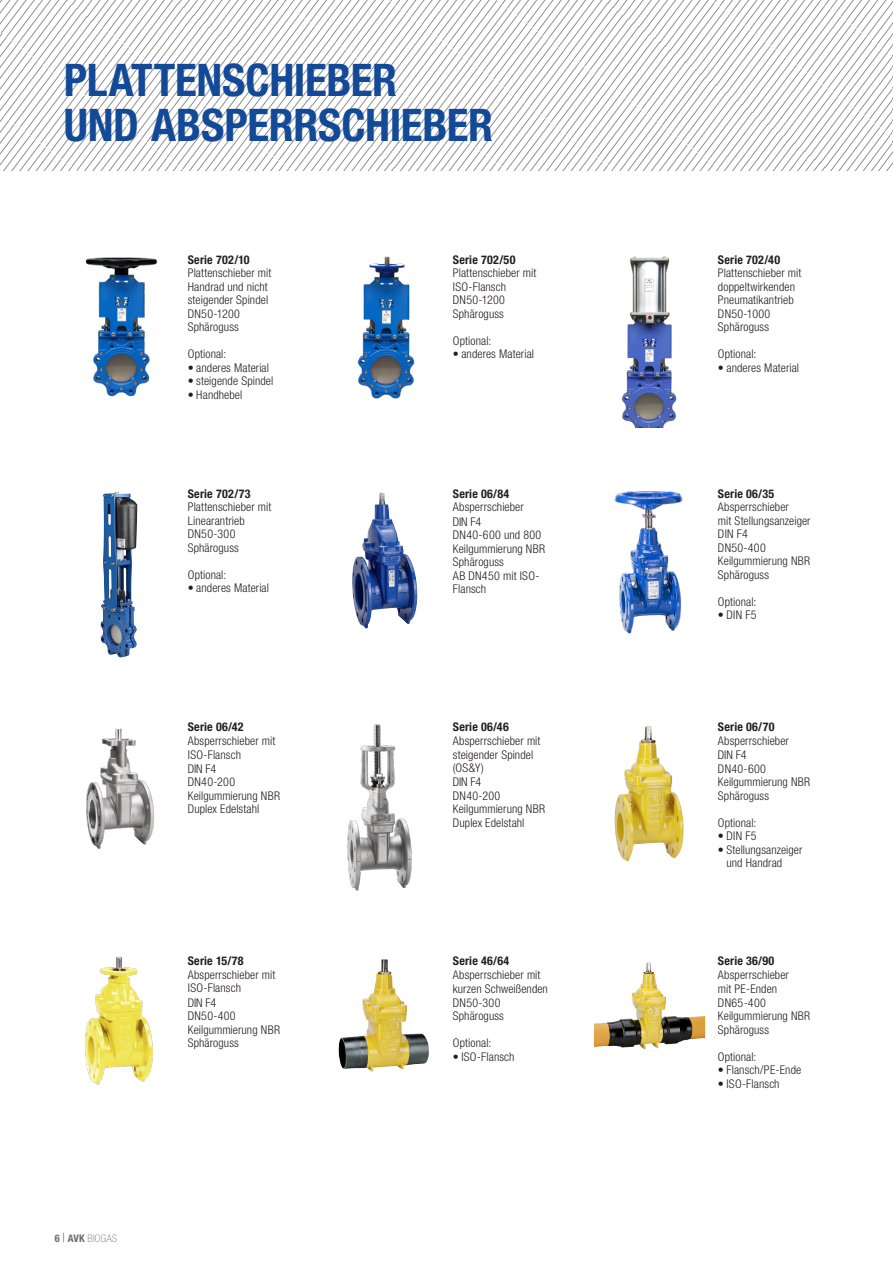
<style>
.page{position:relative;width:893px;height:1263px;background:#fff}
.page>*{position:absolute;margin:0;border:0;box-sizing:border-box;transform-origin:0 0}
.PRODUCT_headline_blue{font:700 condensed 45px "Helvetica Neue LT Pro";letter-spacing:-.005em;color:#134a98}
.PRODUCT_body{font:300 condensed 12px/13.5px "Helvetica Neue LT Pro";letter-spacing:.01em;color:#231f20}
.Table_bold{font:700 condensed 12px "Helvetica Neue LT Pro";letter-spacing:.015em;color:#231f20}
.PRODUCT_body_bold{font:700 condensed 12px "Helvetica Neue LT Pro";letter-spacing:.02em;color:#231f20}
.Table_txt{font:300 condensed 12px "Helvetica Neue LT Pro";letter-spacing:-.01em;color:#231f20}
.t1{font:100 condensed 10.5px "Helvetica Neue LT Pro";letter-spacing:.02em;color:#6c6d70}
.s1{font-weight:700}
.s2{font-family:"Times New Roman";font-weight:700;font-stretch:normal}
</style>
<div class="page">
<svg style="left:0;top:0;width:892px;height:170px"></svg>
<hr style="left:892px;top:0;width:1px;height:170px;background:#bfbfbf">
<img style="left:86px;top:728px;width:69px;height:121px">
<img style="left:621px;top:256px;width:56px;height:171px">
<img style="left:357px;top:256px;width:58px;height:143px">
<img style="left:85px;top:257px;width:73px;height:140px">
<img style="left:100px;top:492px;width:38px;height:165px">
<img style="left:352px;top:493px;width:65px;height:135px">
<img style="left:614px;top:491px;width:69px;height:143px">
<img style="left:347px;top:724px;width:65px;height:167px">
<img style="left:614px;top:726px;width:70px;height:135px">
<img style="left:85px;top:957px;width:68px;height:127px">
<img style="left:339px;top:959px;width:90px;height:113px">
<img style="left:594px;top:962px;width:111px;height:87px">
<p class="PRODUCT_headline_blue" style="left:64px;top:53px;width:335px">PLATTENSCHIEBER</p>
<p class="PRODUCT_headline_blue" style="left:64px;top:98px;width:431px">UND ABSPERRSCHIEBER</p>
<p class="PRODUCT_body_bold" style="left:188px;top:252px;width:63px">Serie 702/10</p>
<p class="PRODUCT_body" style="left:188px;top:266px;width:85px">Plattenschieber mit<br>Handrad und nicht steigender Spindel</p>
<p class="PRODUCT_body" style="left:188px;top:307px;width:54px">DN50-1200</p>
<p class="PRODUCT_body" style="left:188px;top:320px;width:53px">Sphäroguss</p>
<p class="PRODUCT_body" style="left:188px;top:347px;width:40px">Optional:</p>
<p class="PRODUCT_body" style="left:188px;top:361px;width:83px">• anderes Material</p>
<p class="PRODUCT_body" style="left:188px;top:374px;width:87px">• steigende Spindel</p>
<p class="PRODUCT_body" style="left:188px;top:388px;width:56px">• Handhebel</p>
<p class="PRODUCT_body_bold" style="left:188px;top:486px;width:64px">Serie 702/73</p>
<p class="PRODUCT_body" style="left:188px;top:500px;width:85px">Plattenschieber mit<br>Linearantrieb</p>
<p class="PRODUCT_body" style="left:188px;top:527px;width:49px">DN50-300</p>
<p class="PRODUCT_body" style="left:188px;top:540px;width:53px">Sphäroguss</p>
<p class="PRODUCT_body" style="left:188px;top:567px;width:40px">Optional:</p>
<p class="PRODUCT_body" style="left:188px;top:581px;width:83px">• anderes Material</p>
<p class="Table_bold" style="left:188px;top:720px;width:57px">Serie 06/42</p>
<p class="PRODUCT_body" style="left:188px;top:734px;width:89px">Absperrschieber mit</p>
<p class="PRODUCT_body" style="left:188px;top:747px;width:55px">ISO-Flansch</p>
<p class="Table_txt" style="left:188px;top:762px;width:30px">DIN F4</p>
<p class="PRODUCT_body" style="left:188px;top:775px;width:49px">DN40-200</p>
<p class="PRODUCT_body" style="left:188px;top:789px;width:94px">Keilgummierung NBR</p>
<p class="PRODUCT_body" style="left:188px;top:802px;width:73px">Duplex Edelstahl</p>
<p class="Table_bold" style="left:188px;top:954px;width:57px">Serie 15/78</p>
<p class="PRODUCT_body" style="left:188px;top:968px;width:89px">Absperrschieber mit</p>
<p class="PRODUCT_body" style="left:188px;top:981px;width:55px">ISO-Flansch</p>
<p class="Table_txt" style="left:188px;top:996px;width:30px">DIN F4</p>
<p class="PRODUCT_body" style="left:188px;top:1009px;width:49px">DN50-400</p>
<p class="PRODUCT_body" style="left:188px;top:1023px;width:94px">Keilgummierung NBR</p>
<p class="PRODUCT_body" style="left:188px;top:1036px;width:53px">Sphäroguss</p>
<p class="t1" style="left:55px;top:1232px;width:64px"><span class="s1">6</span> <span class="s2">|</span> <span class="s1">AVK</span> BIOGAS</p>
<p class="PRODUCT_body_bold" style="left:453px;top:252px;width:64px">Serie 702/50</p>
<p class="PRODUCT_body" style="left:453px;top:266px;width:85px">Plattenschieber mit</p>
<p class="PRODUCT_body" style="left:453px;top:280px;width:55px">ISO-Flansch</p>
<p class="PRODUCT_body" style="left:453px;top:293px;width:54px">DN50-1200</p>
<p class="PRODUCT_body" style="left:453px;top:307px;width:53px">Sphäroguss</p>
<p class="PRODUCT_body" style="left:453px;top:334px;width:40px">Optional:</p>
<p class="PRODUCT_body" style="left:453px;top:347px;width:83px">• anderes Material</p>
<p class="Table_bold" style="left:453px;top:486px;width:58px">Serie 06/84</p>
<p class="PRODUCT_body" style="left:453px;top:500px;width:72px">Absperrschieber</p>
<p class="Table_txt" style="left:453px;top:514px;width:30px">DIN F4</p>
<p class="PRODUCT_body" style="left:453px;top:528px;width:90px">DN40-600 und 800</p>
<p class="PRODUCT_body" style="left:453px;top:541px;width:94px">Keilgummierung NBR</p>
<p class="PRODUCT_body" style="left:453px;top:555px;width:53px">Sphäroguss</p>
<p class="PRODUCT_body" style="left:453px;top:568px;width:88px">AB DN450 mit ISO-<br>Flansch</p>
<p class="Table_bold" style="left:453px;top:720px;width:58px">Serie 06/46</p>
<p class="PRODUCT_body" style="left:453px;top:734px;width:89px">Absperrschieber mit</p>
<p class="PRODUCT_body" style="left:453px;top:747px;width:82px">steigender Spindel (OS&amp;Y)</p>
<p class="Table_txt" style="left:453px;top:775px;width:30px">DIN F4</p>
<p class="PRODUCT_body" style="left:453px;top:789px;width:49px">DN40-200</p>
<p class="PRODUCT_body" style="left:453px;top:802px;width:94px">Keilgummierung NBR</p>
<p class="PRODUCT_body" style="left:453px;top:816px;width:73px">Duplex Edelstahl</p>
<p class="Table_bold" style="left:453px;top:954px;width:58px">Serie 46/64</p>
<p class="PRODUCT_body" style="left:453px;top:967px;width:97px;line-height:14.4px">Absperrschieber mit kurzen Schweißenden</p>
<p class="PRODUCT_body" style="left:453px;top:996px;width:49px">DN50-300</p>
<p class="PRODUCT_body" style="left:453px;top:1009px;width:53px">Sphäroguss</p>
<p class="PRODUCT_body" style="left:453px;top:1036px;width:40px">Optional:</p>
<p class="PRODUCT_body" style="left:453px;top:1050px;width:63px">• ISO-Flansch</p>
<p class="PRODUCT_body_bold" style="left:718px;top:252px;width:64px">Serie 702/40</p>
<p class="PRODUCT_body" style="left:718px;top:266px;width:85px">Plattenschieber mit doppeltwirkenden<br>Pneumatikantrieb</p>
<p class="PRODUCT_body" style="left:718px;top:307px;width:54px">DN50-1000</p>
<p class="PRODUCT_body" style="left:718px;top:320px;width:53px">Sphäroguss</p>
<p class="PRODUCT_body" style="left:718px;top:347px;width:40px">Optional:</p>
<p class="PRODUCT_body" style="left:718px;top:361px;width:83px">• anderes Material</p>
<p class="PRODUCT_body_bold" style="left:718px;top:486px;width:58px">Serie 06/35</p>
<p class="PRODUCT_body" style="left:718px;top:500px;width:72px">Absperrschieber</p>
<p class="PRODUCT_body" style="left:718px;top:513px;width:94px">mit Stellungsanzeiger</p>
<p class="PRODUCT_body" style="left:718px;top:527px;width:31px">DIN F4</p>
<p class="PRODUCT_body" style="left:718px;top:540px;width:49px">DN50-400</p>
<p class="PRODUCT_body" style="left:718px;top:554px;width:94px">Keilgummierung NBR</p>
<p class="PRODUCT_body" style="left:718px;top:567px;width:53px">Sphäroguss</p>
<p class="PRODUCT_body" style="left:718px;top:594px;width:40px">Optional:</p>
<p class="PRODUCT_body" style="left:718px;top:608px;width:40px">• DIN F5</p>
<p class="Table_bold" style="left:718px;top:720px;width:58px">Serie 06/70</p>
<p class="PRODUCT_body" style="left:718px;top:734px;width:72px">Absperrschieber</p>
<p class="Table_txt" style="left:718px;top:748px;width:30px">DIN F4</p>
<p class="PRODUCT_body" style="left:718px;top:762px;width:50px">DN40-600</p>
<p class="PRODUCT_body" style="left:718px;top:775px;width:94px">Keilgummierung NBR</p>
<p class="PRODUCT_body" style="left:718px;top:789px;width:53px">Sphäroguss</p>
<p class="PRODUCT_body" style="left:718px;top:816px;width:40px">Optional:</p>
<p class="PRODUCT_body" style="left:718px;top:829px;width:40px">• DIN F5</p>
<p class="PRODUCT_body" style="left:726px;top:843px;width:78px;text-indent:-9px">• Stellungsanzeiger und Handrad</p>
<p class="Table_bold" style="left:718px;top:954px;width:58px">Serie 36/90</p>
<p class="PRODUCT_body" style="left:718px;top:967px;width:72px;line-height:14.4px">Absperrschieber mit PE-Enden</p>
<p class="PRODUCT_body" style="left:718px;top:996px;width:49px">DN65-400</p>
<p class="PRODUCT_body" style="left:718px;top:1009px;width:94px">Keilgummierung NBR</p>
<p class="PRODUCT_body" style="left:718px;top:1023px;width:53px">Sphäroguss</p>
<p class="PRODUCT_body" style="left:718px;top:1050px;width:40px">Optional:</p>
<p class="PRODUCT_body" style="left:718px;top:1063px;width:85px">• Flansch/PE-Ende</p>
<p class="PRODUCT_body" style="left:718px;top:1077px;width:63px">• ISO-Flansch</p>
</div>
